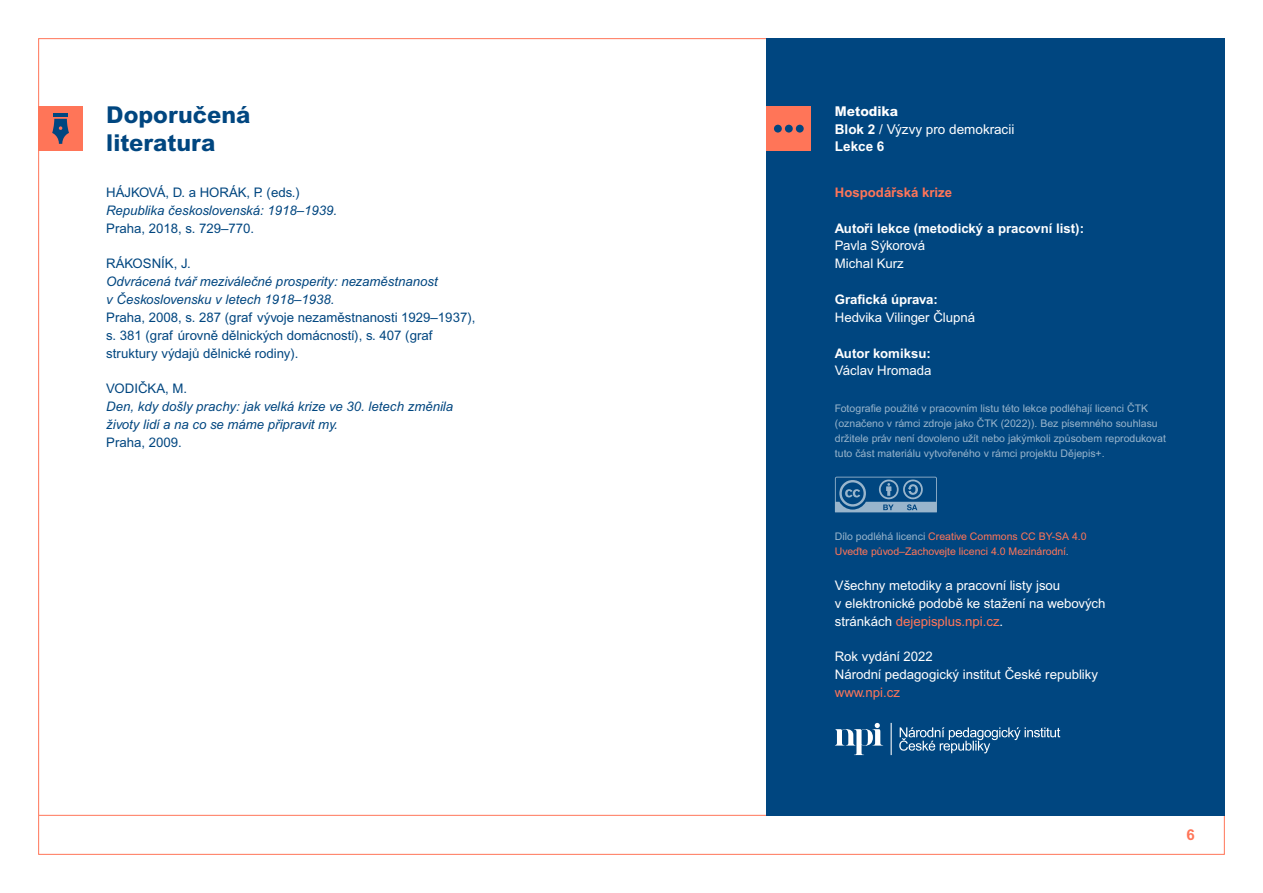
<style>
.page{position:relative;width:1263px;height:893px;background:#fff}
.page>*{position:absolute;margin:0;border:0;box-sizing:border-box;transform-origin:0 0}
.t1{font:800 23.25px/27.9px "Arial MT Pro";color:#004680}
.t2{font:700 15px "Arial MT Pro";color:#ff7558}
.t3{font:13.5px/17.4px "Arial MT Pro";color:#fff}
.t4{font:13.2px/17.9px "Arial MT Pro";color:#004680}
.t5{font:13.2px/17.9px "Arial MT Pro";color:#fff}
.t6{font:italic 13.2px/17.9px "Arial MT Pro";color:#004680}
.t7{font:700 13.2px "Arial MT Pro";color:#fff}
.t8{font:700 13.2px "Arial MT Pro";color:#ff7558}
.t9{font:13.2px "Arial MT Pro";color:#ff7558}
.t10{font:10.5px/15px "Arial MT Pro";color:#99b5cc}
.t11{font:10.5px/15px "Arial MT Pro";color:#ff7558}
.s1{font-weight:800}
.s2{font-weight:700}
.s3{color:#99b5cc}
.s4{color:#ff7558}
</style>
<div class="page">
<hr style="left:39px;top:815px;width:1186px;height:1px;background:#ff7558">
<div style="left:766px;top:38px;width:459px;height:778px;background:#004680"></div>
<div style="left:38px;top:106px;width:45px;height:45px;background:#ff7558"></div>
<svg style="left:52px;top:119px;width:17px;height:25px"></svg>
<hr style="left:53px;top:113px;width:15px;height:4px;background:#004680">
<div style="left:766px;top:106px;width:45px;height:45px;background:#ff7558"></div>
<div style="left:774px;top:125px;width:8px;height:8px;background:#004680;border-radius:50%"></div>
<div style="left:785px;top:125px;width:8px;height:8px;background:#004680;border-radius:50%"></div>
<div style="left:796px;top:125px;width:8px;height:8px;background:#004680;border-radius:50%"></div>
<svg style="left:835px;top:477px;width:102px;height:35px"></svg>
<svg style="left:835px;top:723px;width:225px;height:32px"></svg>
<h1 class="t1" style="left:106px;top:101px;width:146px">Doporučená literatura</h1>
<p class="t4" style="left:106px;top:184px;width:195px">HÁJKOVÁ, D. a HO RÁK, P. (eds.)</p>
<p class="t6" style="left:106px;top:202px;width:232px">Republika československá: 1918–1939.</p>
<p class="t4" style="left:106px;top:220px;width:149px">Praha, 2018, s. 729–770.</p>
<p class="t4" style="left:106px;top:255px;width:19px">RÁKOSNÍK</p>
<p class="t4" style="left:174px;top:255px;width:19px">, J.</p>
<p class="t6" style="left:106px;top:273px;width:333px">Odvrácená tvář meziválečné prosperity: nezaměstnanost v Československu v letech 1918–1938.</p>
<p class="t4" style="left:106px;top:309px;width:371px">Praha, 2008, s. 287 (graf vývoje nezaměstnanosti 1929–1937), s. 381 (graf úrovně dělnických domácností), s. 407 (graf struktury výdajů dělnické rodiny).</p>
<p class="t4" style="left:106px;top:380px;width:82px">VODI ČKA, M.</p>
<p class="t6" style="left:106px;top:398px;width:348px">Den, kdy došly prachy: jak velká krize ve 30. letech změnila životy lidí a na co se máme připravit my.</p>
<p class="t4" style="left:106px;top:434px;width:77px">Praha, 2009.</p>
<p class="t3" style="left:835px;top:103px;width:181px"><span class="s1">Metodika<br></span><span class="s2">Blok 2</span> / Výzvy pro demokracii<br><span class="s2">Lekce 6</span></p>
<p class="t8" style="left:835px;top:184px;width:119px">Hospodářská krize</p>
<p class="t7" style="left:835px;top:220px;width:251px">Autoři lekce (metodický a pracovní list):</p>
<p class="t5" style="left:835px;top:238px;width:92px">Pavla Sýkorová<br>Michal Kurz</p>
<p class="t7" style="left:835px;top:292px;width:104px">Grafická úprava:</p>
<p class="t5" style="left:835px;top:309px;width:142px">Hedvika Vilinger Člupná</p>
<p class="t7" style="left:835px;top:345px;width:97px">Autor komiksu:</p>
<p class="t5" style="left:835px;top:363px;width:98px">Václav H romada</p>
<p class="t10" style="left:835px;top:401px;width:333px">Fotografie použité v pracovním listu této lekce podléhají licenci ČTK (označeno v rámci zdroje jako ČTK (2022)). Bez písemného souhlasu držitele práv není dovoleno užít nebo jakýmkoli způsobem reprodukovat tuto část materiálu vytvořeného v rámci projektu Dějepis+.</p>
<p class="t11" style="left:835px;top:529px;width:253px"><span class="s3">Dílo podléhá licenci</span> Creative Commons CC BY-SA 4.0<br>Uveďte původ–Zachovejte licenci 4.0 Mezinárodní<span class="s3">.</span></p>
<p class="t5" style="left:835px;top:577px;width:272px">Všechny metodiky a pracovní listy jsou<br>v elektronické podobě ke stažení na webových stránkách <span class="s4">dejepisplus.npi.cz</span>.</p>
<p class="t5" style="left:835px;top:648px;width:265px">Rok vydání 2022<br>N árodní pedagogický institut České republiky</p>
<p class="t9" style="left:835px;top:685px;width:67px">www.npi.cz</p>
<h2 class="t2" style="left:1186px;top:826px;width:10px">6</h2>
</div>
